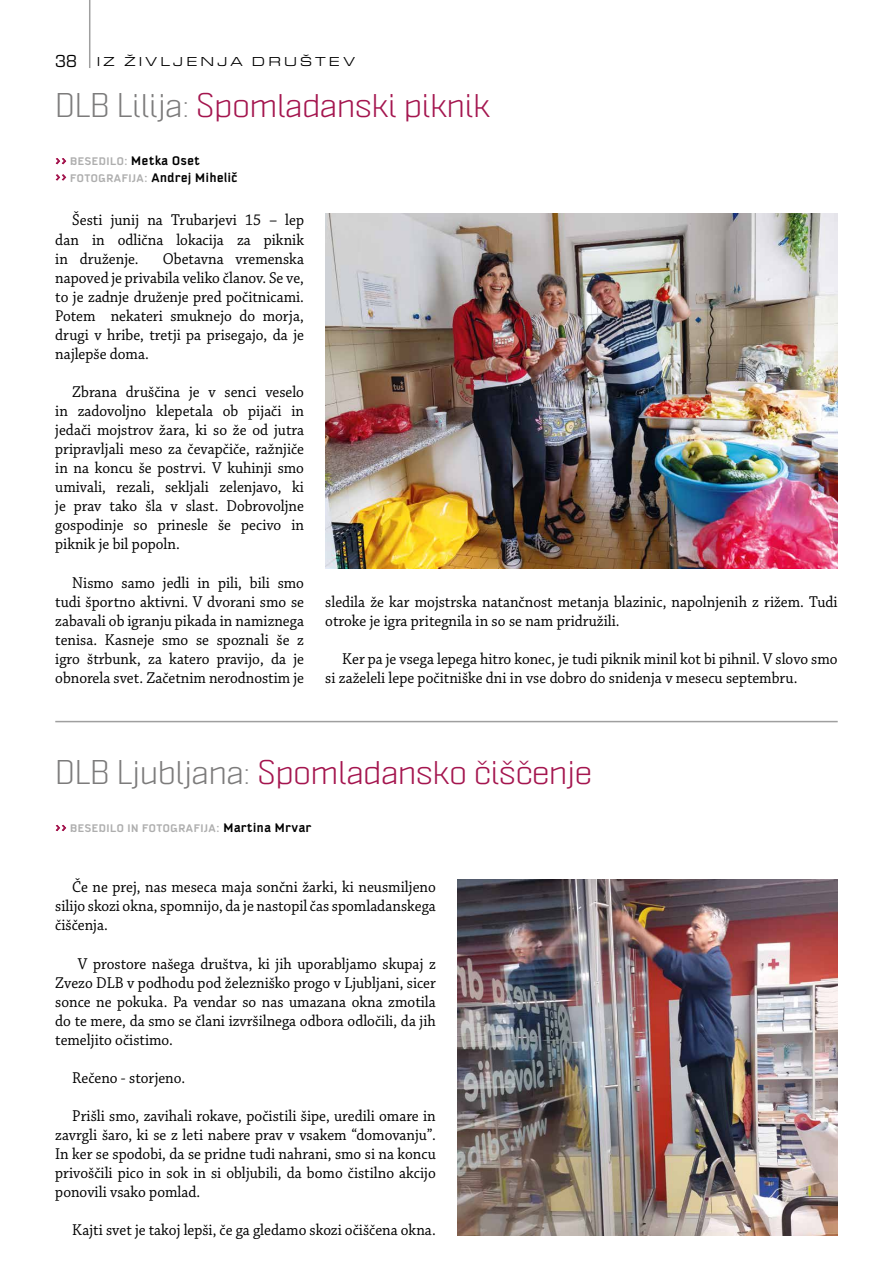
<style>
.page{position:relative;width:893px;height:1263px;background:#fff}
.page>*{position:absolute;margin:0;border:0;box-sizing:border-box;transform-origin:0 0}
.t1{font:30px "Politica";color:#a4154e;scale:1.2 1}
.t2{font:16.5px/19px "Chaparral Pro";color:#000;text-align:justify;scale:.93 1}
.t3{font:700 13.5px "Kautiva Pro";letter-spacing:.05em;color:#000}
.t4{font:13.5px "Eurostile Ext";letter-spacing:.23em;color:#000}
.t5{font:700 12px "Kautiva Pro";letter-spacing:.05em;color:#aeaeae}
.s1{font-family:"Eurostile";font-size:18px}
.s2{color:#7c7b7b}
.s3{font-family:"Politica";font-size:10.5px;color:#a4154e}
.s4{font-size:13.5px;color:#000}
.s5{font-size:12px;color:#aeaeae}
</style>
<div class="page">
<hr style="left:89px;top:0;width:1px;height:68px;background:#9f9f9f">
<hr style="left:55px;top:721px;width:783px;height:1px;background:#9f9f9f">
<img style="left:325px;top:213px;width:513px;height:355px">
<img style="left:457px;top:879px;width:381px;height:356px">
<p class="t4" style="left:55px;top:53px;width:301px"><span class="s1">38</span> IZ ŽIVLJENJA DRUŠTEV</p>
<h1 class="t1" style="left:55px;top:83px;width:364px"><span class="s2">DLB Lilija:</span> Spomladanski piknik</h1>
<p class="t5" style="left:55px;top:155px;width:146px"><span class="s3">&gt;&gt;</span> BESEDILO: <span class="s4">Metka Oset</span></p>
<p class="t3" style="left:55px;top:169px;width:184px"><span class="s3">&gt;&gt;</span> <span class="s5">FOTOGRAFIJA:</span> Andrej Mihelič</p>
<p class="t2" style="left:55px;top:211px;width:269px;text-indent:17px">Šesti junij na Trubarjevi 15 – lep dan in odlična lokacija za piknik in druženje.</p>
<p class="t2" style="left:55px;top:249px;width:269px;text-indent:107px">Obetavna vremenska napoved je privabila veliko članov. Se ve, to je zadnje druženje pred počitnicami.<br>Potem nekateri smuknejo do morja, drugi v hribe, tretji pa prisegajo, da je najlepše doma.</p>
<p class="t2" style="left:55px;top:383px;width:269px;text-indent:17px">Zbrana druščina je v senci veselo in zadovoljno klepetala ob pijači in jedači mojstrov žara, ki so že od jutra pripravljali meso za čevapčiče, ražnjiče in na koncu še postrvi. V kuhinji smo umivali, rezali, sekljali zelenjavo, ki je prav tako šla v slast. Dobrovoljne gospodinje so prinesle še pecivo in piknik je bil popoln.</p>
<p class="t2" style="left:55px;top:573px;width:269px;text-indent:17px">Nismo samo jedli in pili, bili smo tudi športno aktivni. V dvorani smo se zabavali ob igranju pikada in namiznega tenisa. Kasneje smo se spoznali še z igro štrbunk, za katero pravijo, da je obnorela svet. Začetnim nerodnostim je</p>
<p class="t2" style="left:325px;top:592px;width:552px">sledila že kar mojstrska natančnost metanja blazinic, napolnjenih z rižem. Tudi otroke je igra pritegnila in so se nam pridružili.</p>
<p class="t2" style="left:325px;top:650px;width:552px;text-indent:17px">Ker pa je vsega lepega hitro konec, je tudi piknik minil kot bi pihnil. V slovo smo si zaželeli lepe počitniške dni in vse dobro do snidenja v mesecu septembru.</p>
<h1 class="t1" style="left:55px;top:750px;width:448px"><span class="s2">DLB Ljubljana:</span> Spomladansko čiščenje</h1>
<p class="t5" style="left:55px;top:821px;width:257px"><span class="s3">&gt;&gt;</span> BESEDILO IN FOTOGRAFIJA: <span class="s4">Martina Mrvar</span></p>
<p class="t2" style="left:55px;top:878px;width:411px;text-indent:17px">Če ne prej, nas meseca maja sončni žarki, ki neusmiljeno silijo skozi okna, spomnijo, da je nastopil čas spomladanskega čiščenja.</p>
<p class="t2" style="left:55px;top:954px;width:411px;text-indent:23px">V prostore našega društva, ki jih uporabljamo skupaj z Zvezo DLB v podhodu pod železniško progo v Ljubljani, sicer sonce ne pokuka. Pa vendar so nas umazana okna zmotila do te mere, da smo se člani izvršilnega odbora odločili, da jih temeljito očistimo.</p>
<p class="t2" style="left:72px;top:1069px;width:123px">Rečeno - storjeno.</p>
<p class="t2" style="left:55px;top:1107px;width:411px;text-indent:17px">Prišli smo, zavihali rokave, počistili šipe, uredili omare in zavrgli šaro, ki se z leti nabere prav v vsakem “domovanju”.<br>In ker se spodobi, da se pridne tudi nahrani, smo si na koncu privoščili pico in sok in si obljubili, da bomo čistilno akcijo ponovili vsako pomlad.</p>
<p class="t2" style="left:72px;top:1221px;width:392px">Kajti svet je takoj lepši, če ga gledamo skozi očiščena okna.</p>
</div>
